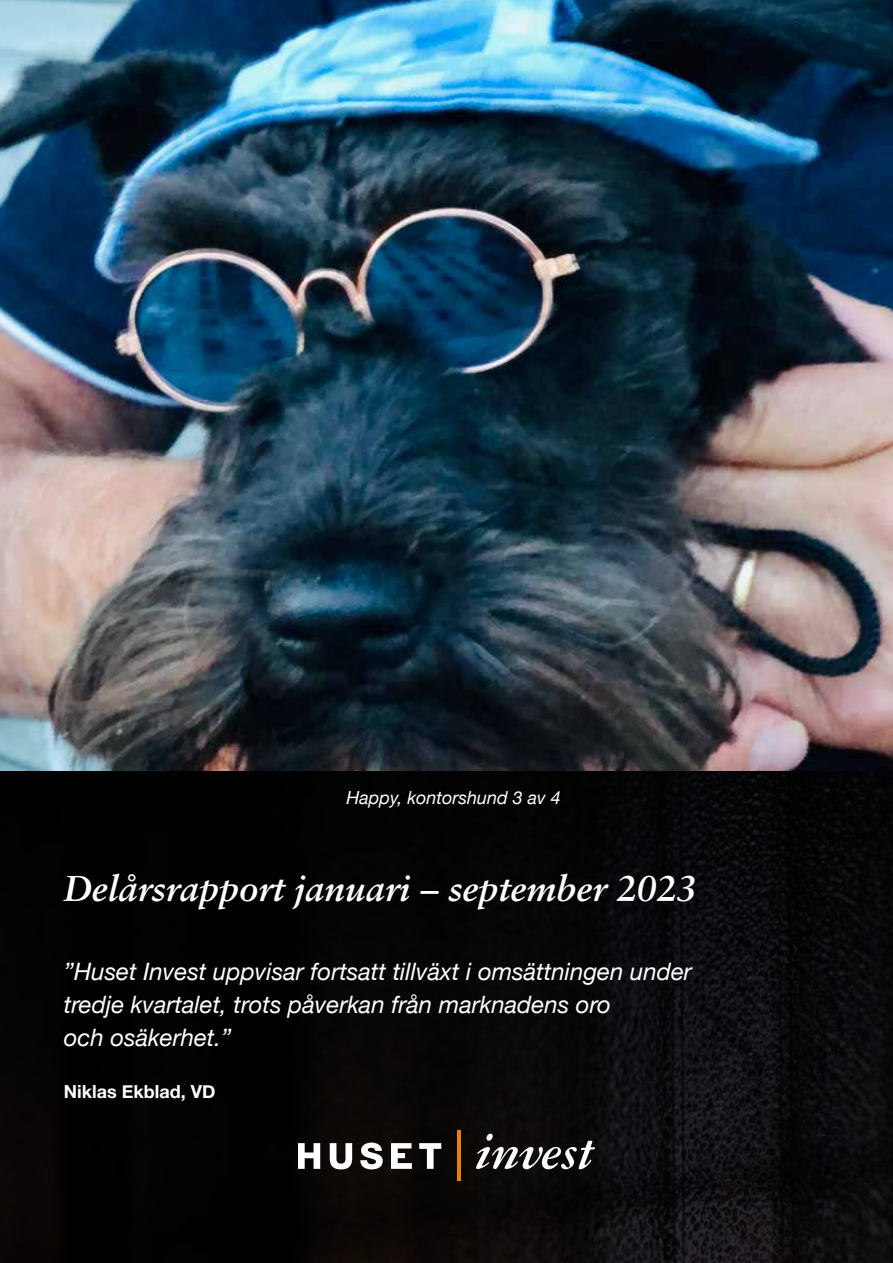
<style>
.page{position:relative;width:893px;height:1263px;background:#fff}
.page>*{position:absolute;margin:0;border:0;box-sizing:border-box;transform-origin:0 0}
.t1{font:italic 700 36px "Sabon LT Pro";color:#fff}
.t2{font:italic 24px/33px "Helvetica Neue";color:#fff}
.t3{font:italic 18px "Helvetica Neue";color:#fff}
.t4{font:700 18px "Helvetica Neue";color:#fff}
</style>
<div class="page">
<img style="left:0;top:0;width:893px;height:772px">
<div style="left:0;top:772px;width:893px;height:491px;background:#000"></div>
<svg style="left:298px;top:1142px;width:143px;height:27px"></svg>
<svg style="left:476px;top:1134px;width:119px;height:35px"></svg>
<hr style="left:458px;top:1130px;width:3px;height:51px;background:#ea8002">
<p class="t3" style="left:346px;top:784px;width:216px">Happy, kontorshund 3 av 4</p>
<h1 class="t1" style="left:64px;top:866px;width:634px">Delårsrapport januari – september 2023</h1>
<p class="t2" style="left:64px;top:956px;width:630px">”Huset Invest uppvisar fortsatt tillväxt i omsättningen under tredje kvartalet, trots påverkan från marknadens oro<br>och osäkerhet.”</p>
<p class="t4" style="left:64px;top:1077px;width:153px">Niklas Ekblad, VD</p>
</div>
